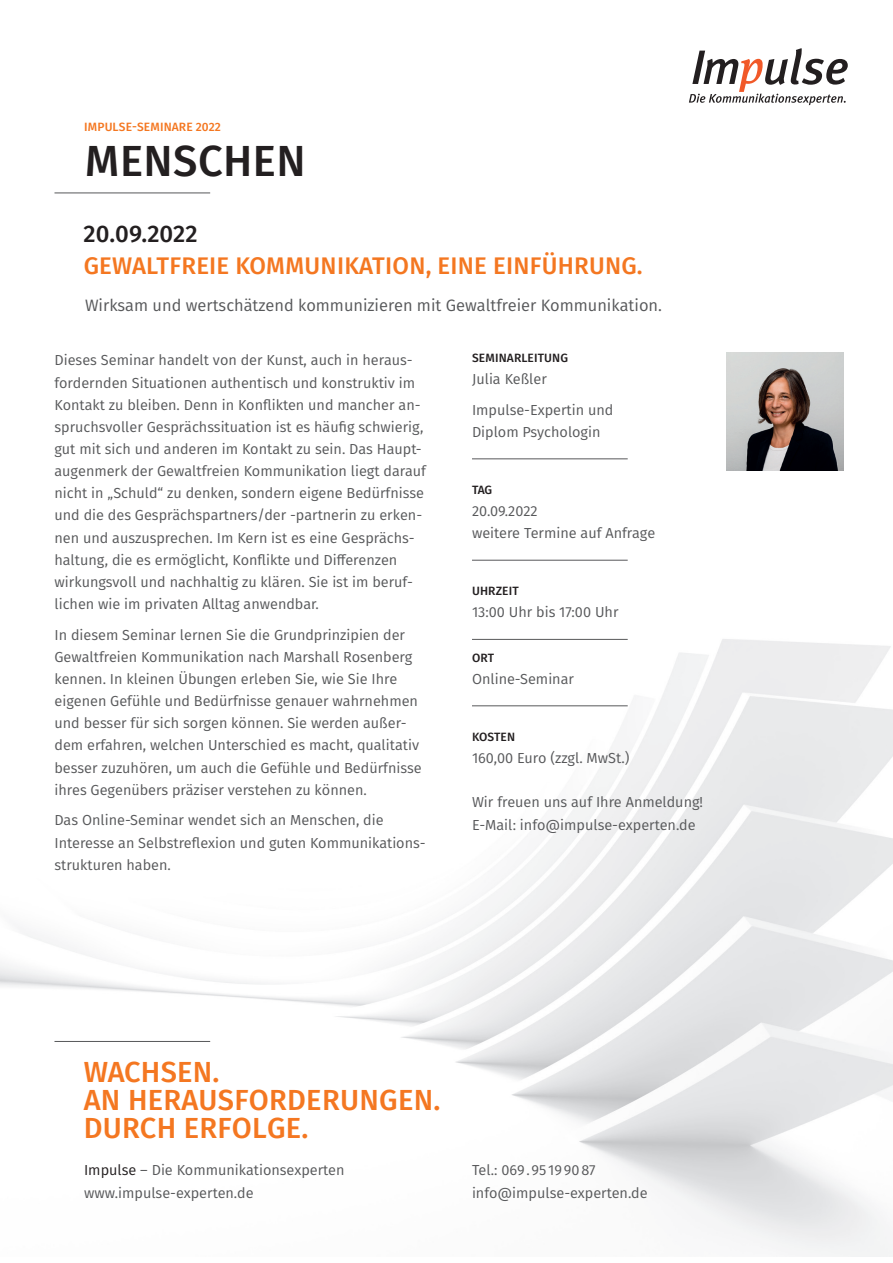
<style>
.page{position:relative;width:893px;height:1263px;background:#fff}
.page>*{position:absolute;margin:0;border:0;box-sizing:border-box;transform-origin:0 0}
.t1{font:500 43.5px "Fira Sans";letter-spacing:.01em;color:#231f20}
.t2{font:500 29.1px/27.8px "Fira Sans";letter-spacing:.01em;color:#f47721}
.t3{font:500 24px "Fira Sans";letter-spacing:.01em;color:#f47721}
.t4{font:500 24px "Fira Sans";color:#231f20}
.t5{font:16.5px "Fira Sans";color:#57585a}
.t6{font:14.55px/22.2px "Fira Sans";color:#57585a}
.t7{font:500 12px "Fira Sans";letter-spacing:.01em;color:#231f20}
.t8{font:500 12px "Fira Sans";letter-spacing:.01em;color:#f47721}
.s1{color:#231f20}
</style>
<div class="page">
<svg style="left:689px;top:48px;width:159px;height:57px"></svg>
<hr style="left:54px;top:1041px;width:156px;height:1px;background:#57585a">
<hr style="left:54px;top:193px;width:156px;height:1px;background:#57585a">
<hr style="left:472px;top:459px;width:156px;height:1px;background:#57585a">
<hr style="left:472px;top:560px;width:156px;height:1px;background:#57585a">
<hr style="left:472px;top:639px;width:156px;height:1px;background:#57585a">
<hr style="left:472px;top:705px;width:156px;height:1px;background:#57585a">
<img style="left:726px;top:353px;width:118px;height:117px">
<p class="t8" style="left:84px;top:118px;width:138px">IMPULSE-SEMINARE 2022</p>
<h1 class="t1" style="left:85px;top:130px;width:222px">MENSCHEN</h1>
<h3 class="t4" style="left:84px;top:217px;width:116px">20.09.2022</h3>
<h3 class="t3" style="left:84px;top:249px;width:560px">GEWALTFREIE KOMMUNIKATION, EINE EINFÜHRUNG.</h3>
<p class="t5" style="left:85px;top:293px;width:578px">Wirksam und wertschätzend kommunizieren mit Gewaltfreier Kommunikation.</p>
<p class="t6" style="left:54px;top:349px;width:373px">Dieses Seminar handelt von der Kunst, auch in heraus&shy;fordernden Situationen authentisch und konstruktiv im Kontakt zu bleiben. Denn in Konflikten und mancher an&shy;spruchsvoller Gesprächssituation ist es häufig schwierig, gut mit sich und anderen im Kontakt zu sein. Das Haupt&shy;augenmerk der Gewaltfreien Kommunikation liegt darauf nicht in „Schuld“ zu denken, sondern eigene Bedürfnisse und die des Gesprächspartners/der -partnerin zu erken&shy;nen und auszusprechen. Im Kern ist es eine Gesprächs&shy;haltung, die es ermöglicht, Konflikte und Differenzen wirkungsvoll und nachhaltig zu klären. Sie ist im beruf&shy;lichen wie im privaten Alltag anwendbar.</p>
<p class="t6" style="left:54px;top:623px;width:369px">In diesem Seminar lernen Sie die Grundprinzipien der Gewaltfreien Kommunikation nach Marshall Rosenberg kennen. In kleinen Übungen erleben Sie, wie Sie Ihre eigenen Gefühle und Bedürfnisse genauer wahrnehmen und besser für sich sorgen können. Sie werden außer&shy;dem erfahren, welchen Unterschied es macht, qualitativ besser zuzuhören, um auch die Gefühle und Bedürfnisse ihres Gegenübers präziser verstehen zu können.</p>
<p class="t6" style="left:54px;top:809px;width:373px">Das Online-Seminar wendet sich an Menschen, die<br>Interesse an Selbstreflexion und guten Kommunikations&shy;strukturen haben.</p>
<p class="t7" style="left:472px;top:349px;width:98px">SEMINARLEITUNG</p>
<p class="t6" style="left:472px;top:363px;width:143px;line-height:30.6px">Julia Keßler<br>Impulse-Expertin und</p>
<p class="t6" style="left:472px;top:420px;width:130px">Diplom Psychologin</p>
<p class="t7" style="left:472px;top:481px;width:22px">TAG</p>
<p class="t6" style="left:472px;top:500px;width:185px">20.09.2022<br>weitere Termine auf Anfrage</p>
<p class="t7" style="left:472px;top:583px;width:48px">UHRZEIT</p>
<p class="t6" style="left:472px;top:601px;width:148px">13:00 Uhr bis 17:00 Uhr</p>
<p class="t7" style="left:472px;top:649px;width:24px">ORT</p>
<p class="t6" style="left:472px;top:667px;width:104px">Online-Seminar</p>
<p class="t7" style="left:472px;top:728px;width:45px">KOSTEN</p>
<p class="t6" style="left:472px;top:746px;width:159px">160,00 Euro (zzgl. MwSt.)</p>
<p class="t6" style="left:472px;top:791px;width:233px">Wir freuen uns auf Ihre Anmeldung!<br>E-Mail: info@impulse-experten.de</p>
<h2 class="t2" style="left:84px;top:1058px;width:358px">WACHSEN.<br>AN HERAUSFORDERUNGEN.<br>DURCH ERFOLGE.</h2>
<p class="t6" style="left:84px;top:1159px;width:262px"><span class="s1">Impulse</span> – Die Kommunikationsexperten www.impulse-experten.de</p>
<p class="t6" style="left:472px;top:1159px;width:177px">Tel.: 069.95 199087 info@impulse-experten.de</p>
</div>
